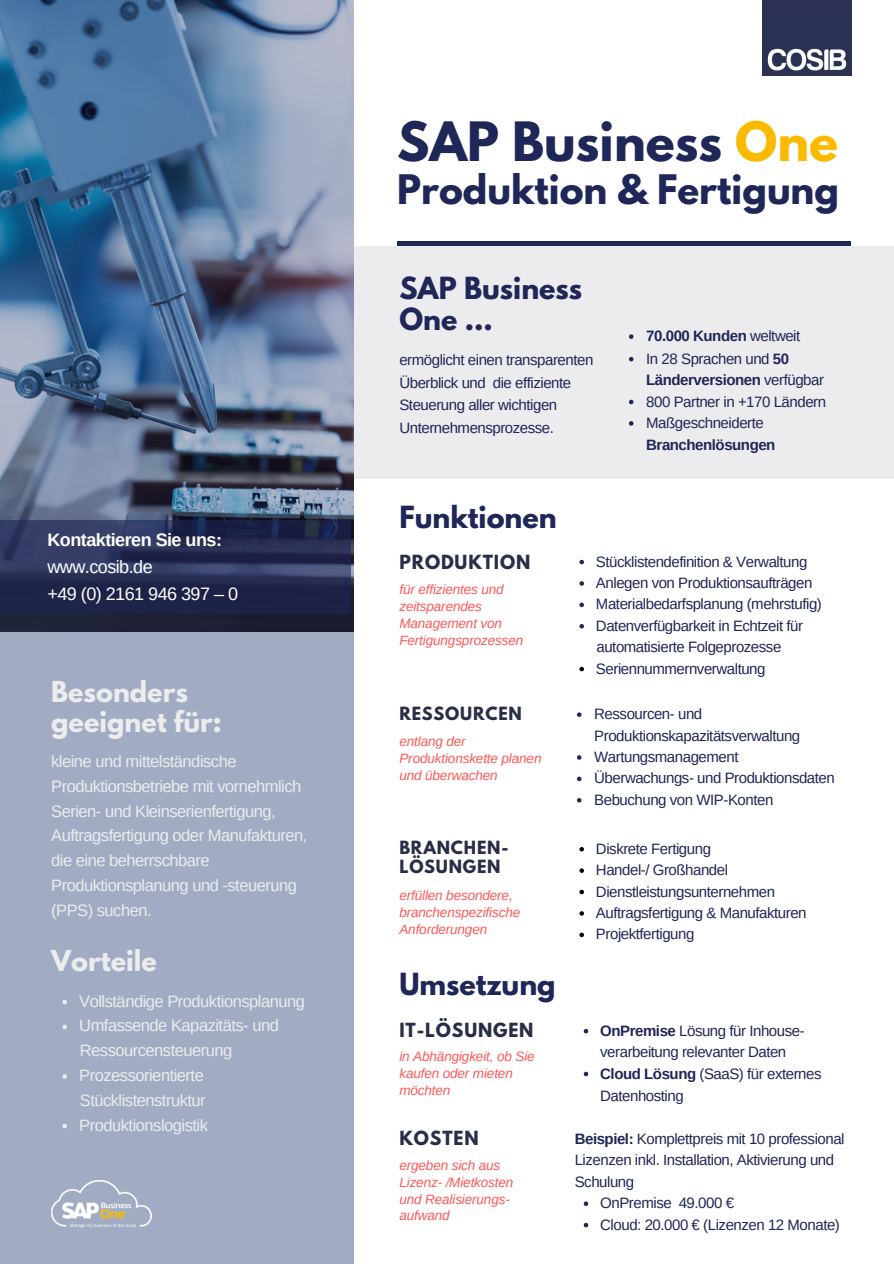
<style>
.page{position:relative;width:894px;height:1264px;background:#fff}
.page>*{position:absolute;margin:0;border:0;box-sizing:border-box;transform-origin:0 0}
.t1{font:700 48px "League Spartan";color:#1f2658}
.t2{font:700 36px "League Spartan";color:#1f2658}
.t3{font:700 27px/31.5px "League Spartan";color:#1f2658}
.t4{font:700 25.5px/30.5px "League Spartan";color:#ececec}
.t5{font:18px/27px "Arimo";letter-spacing:-.03em;color:#fff}
.t6{font:700 18px "Arimo";letter-spacing:-.03em;color:#fff}
.t7{font:700 17.25px "League Spartan";letter-spacing:.05em;color:#292e48}
.t8{font:16.5px/24.8px "Arimo";letter-spacing:-.03em;color:#ececec}
.t9{font:700 16.2px/19.2px "League Spartan";letter-spacing:.05em;color:#292e48}
.t10{font:15px/21.5px "Arimo";letter-spacing:-.03em;color:#1f2658}
.t11{font:700 15px "Arimo";letter-spacing:-.03em;color:#1f2658}
.t12{font:italic 13.5px/17px "Arimo";letter-spacing:-.01em;color:#ff5757}
.s1{color:#fbb900}
.s2{font-weight:700}
.s3{font-weight:400}
</style>
<div class="page">
<div style="left:0;top:458px;width:353px;height:805px;background:#a1acc4"></div>
<div style="left:397px;top:241px;width:452px;height:5px;background:#1f2658"></div>
<img style="left:762px;top:0;width:89px;height:75px">
<div style="left:353px;top:246px;width:540px;height:232px;background:#ecebed"></div>
<svg style="left:62px;top:1000px;width:5px;height:4px"></svg>
<svg style="left:62px;top:1024px;width:5px;height:5px"></svg>
<svg style="left:62px;top:1074px;width:5px;height:4px"></svg>
<svg style="left:62px;top:1123px;width:5px;height:5px"></svg>
<svg style="left:629px;top:334px;width:4px;height:5px"></svg>
<svg style="left:629px;top:357px;width:4px;height:4px"></svg>
<svg style="left:629px;top:400px;width:4px;height:4px"></svg>
<svg style="left:629px;top:421px;width:4px;height:4px"></svg>
<svg style="left:579px;top:560px;width:4px;height:4px"></svg>
<svg style="left:579px;top:581px;width:4px;height:4px"></svg>
<svg style="left:579px;top:602px;width:4px;height:5px"></svg>
<svg style="left:579px;top:624px;width:4px;height:4px"></svg>
<svg style="left:579px;top:667px;width:4px;height:4px"></svg>
<svg style="left:577px;top:712px;width:4px;height:5px"></svg>
<svg style="left:577px;top:755px;width:4px;height:4px"></svg>
<svg style="left:577px;top:776px;width:4px;height:5px"></svg>
<svg style="left:577px;top:798px;width:4px;height:4px"></svg>
<svg style="left:583px;top:1029px;width:5px;height:4px"></svg>
<svg style="left:583px;top:1071px;width:5px;height:5px"></svg>
<svg style="left:583px;top:1201px;width:5px;height:4px"></svg>
<svg style="left:583px;top:1222px;width:5px;height:5px"></svg>
<svg style="left:579px;top:847px;width:4px;height:4px"></svg>
<svg style="left:579px;top:868px;width:4px;height:4px"></svg>
<svg style="left:579px;top:889px;width:4px;height:5px"></svg>
<svg style="left:579px;top:911px;width:4px;height:4px"></svg>
<svg style="left:579px;top:932px;width:4px;height:5px"></svg>
<svg style="left:0;top:0;width:354px;height:632px"></svg>
<img style="left:51px;top:1180px;width:100px;height:48px">
<svg style="left:0;top:520px;width:351px;height:93px"></svg>
<p class="t6" style="left:47px;top:529px;width:176px">Kontaktieren Sie uns:</p>
<p class="t5" style="left:47px;top:553px;width:192px">www.cosib.de<br>+49 (0) 2161 946 397 – 0</p>
<h3 class="t4" style="left:51px;top:679px;width:172px">Besonders geeignet für:</h3>
<p class="t8" style="left:51px;top:749px;width:258px">kleine und mittelständische<br>Produktionsbetriebe mit vornehmlich<br>Serien- und Kleinserienfertigung,<br>Auftragsfertigung oder Manufakturen, die eine beherrschbare<br>Produktionsplanung und -steuerung (PPS) suchen.</p>
<p class="t4" style="left:51px;top:948px;width:107px">Vorteile</p>
<p class="t8" style="left:79px;top:988px;width:227px">Vollständige Produktionsplanung<br>Umfassende Kapazitäts- und</p>
<p class="t8" style="left:79px;top:1062px;width:126px">Prozessorientierte</p>
<p class="t8" style="left:79px;top:1112px;width:130px">Produktionslogistik</p>
<p class="t8" style="left:80px;top:1038px;width:154px">Ressourcensteuerung</p>
<p class="t8" style="left:80px;top:1087px;width:127px">Stücklistenstruktur</p>
<h1 class="t1" style="left:397px;top:118px;width:442px">SAP Business <span class="s1">One</span></h1>
<h2 class="t2" style="left:397px;top:172px;width:443px">Produktion &amp; Fertigung</h2>
<h3 class="t3" style="left:399px;top:275px;width:184px">SAP Business<br>One ...</h3>
<p class="t10" style="left:399px;top:349px;width:195px;line-height:22.5px">ermöglicht einen transparenten<br>Überblick und die effiziente<br>Steuerung aller wichtigen<br>Unternehmensprozesse.</p>
<h3 class="t3" style="left:399px;top:505px;width:159px">Funktionen</h3>
<p class="t10" style="left:646px;top:325px;width:155px;line-height:22.5px"><span class="s2">70.000 Kunden</span> weltweit<br>In 28 Sprachen und <span class="s2">50</span></p>
<p class="t11" style="left:646px;top:371px;width:179px">Länderversionen <span class="s3">verfügbar</span></p>
<p class="t10" style="left:646px;top:390px;width:181px">800 Partner in +170 Ländern<br>Maßgeschneiderte</p>
<p class="t11" style="left:646px;top:437px;width:131px">Branchenlösungen</p>
<p class="t7" style="left:399px;top:554px;width:132px">PRODUKTION</p>
<p class="t12" style="left:399px;top:581px;width:125px">für effizientes und zeitsparendes<br>Management von<br>Fertigungsprozessen</p>
<p class="t9" style="left:399px;top:705px;width:124px">RESSOURCEN</p>
<p class="t12" style="left:399px;top:733px;width:143px">entlang der<br>Produktionskette planen und überwachen</p>
<p class="t9" style="left:399px;top:839px;width:110px">BRANCHEN-<br>LÖSUNGEN</p>
<p class="t12" style="left:399px;top:886px;width:122px">erfüllen besondere, branchenspezifische<br>Anforderungen</p>
<h3 class="t3" style="left:399px;top:972px;width:158px">Umsetzung</h3>
<p class="t7" style="left:399px;top:1021px;width:136px">IT-LÖSUNGEN</p>
<p class="t12" style="left:399px;top:1048px;width:137px">in Abhängigkeit, ob Sie kaufen oder mieten möchten</p>
<p class="t7" style="left:399px;top:1129px;width:81px">KOSTEN</p>
<p class="t12" style="left:399px;top:1156px;width:115px">ergeben sich aus<br>Lizenz- /Mietkosten und Realisierungs&shy;aufwand</p>
<p class="t10" style="left:595px;top:550px;width:227px">Stücklistendefinition &amp; Verwaltung Anlegen von Produktionsaufträgen Materialbedarfsplanung (mehrstufig)<br>Datenverfügbarkeit in Echtzeit für</p>
<p class="t10" style="left:595px;top:657px;width:171px">Seriennummernverwaltung</p>
<p class="t10" style="left:596px;top:636px;width:186px">automatisierte Folgeprozesse</p>
<p class="t10" style="left:594px;top:703px;width:242px">Ressourcen- und<br>Produktionskapazitätsverwaltung<br>Wartungsmanagement<br>Überwachungs- und Produktionsdaten<br>Bebuchung von WIP-Konten</p>
<p class="t10" style="left:595px;top:837px;width:212px">Diskrete Fertigung<br>Handel-/ Großhandel<br>Dienstleistungsunternehmen<br>Auftragsfertigung &amp; Manufakturen<br>Projektfertigung</p>
<p class="t10" style="left:600px;top:1019px;width:223px"><span class="s2">OnPremise</span> Lösung für Inhouse&shy;verarbeitung relevanter Daten<br><span class="s2">Cloud Lösung</span> (SaaS) für externes<br>Datenhosting</p>
<p class="t10" style="left:574px;top:1128px;width:271px"><span class="s2">Beispiel:</span> Komplettpreis mit 10 professional<br>Lizenzen inkl. Installation, Aktivierung und<br>Schulung</p>
<p class="t10" style="left:600px;top:1192px;width:241px">OnPremise 49.000 €<br>Cloud: 20.000 € (Lizenzen 12 Monate)</p>
</div>
